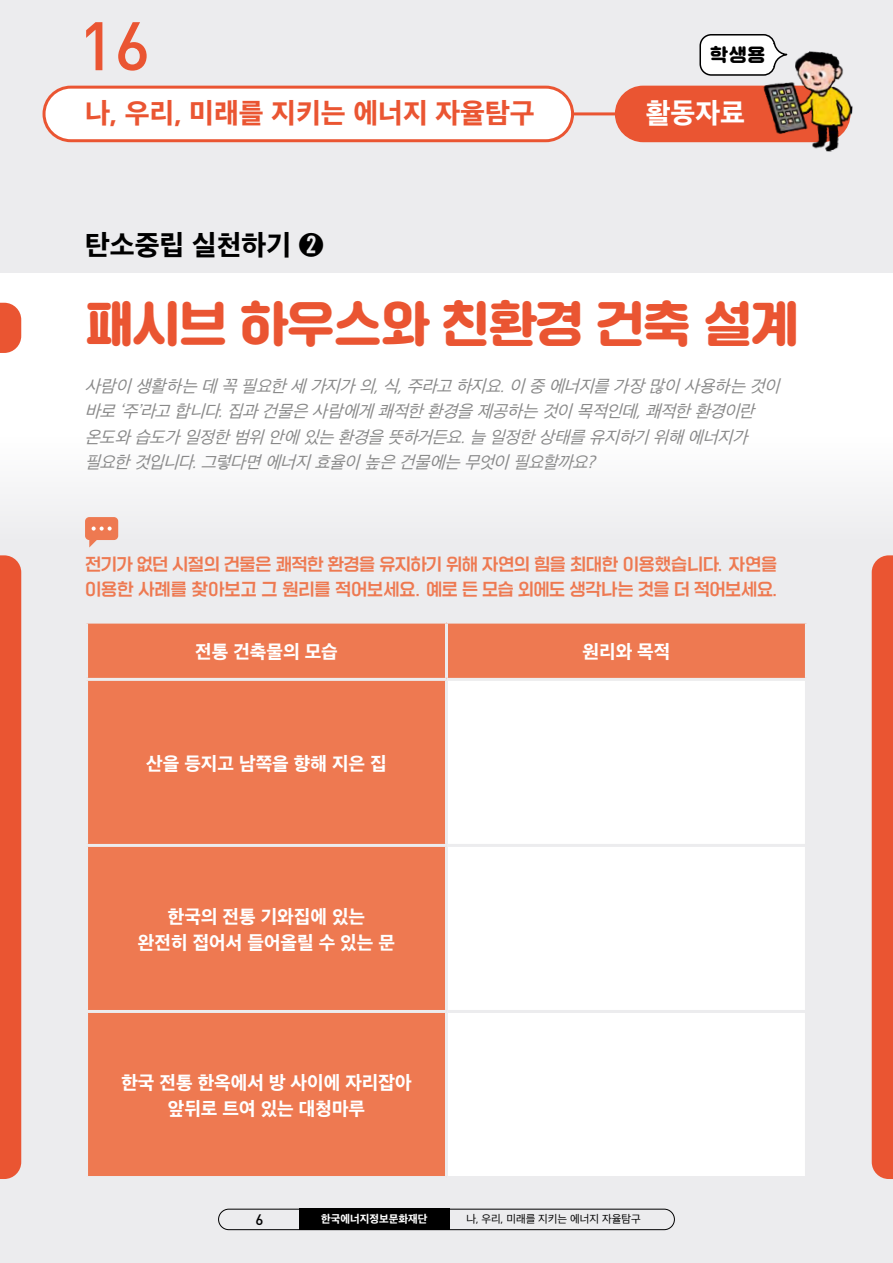
<style>
.page{position:relative;width:893px;height:1263px;background:#ececee}
.page>*{position:absolute;margin:0;border:0;box-sizing:border-box;transform-origin:0 0}
.t1{font:500 67.5px "DIN Pro";color:#ea5532}
.t2{font:48px "SD Gd Gulim";letter-spacing:-.02em;color:#ea5532}
.t3{font:27px "SD Gothic Neoa h Ex Bd";color:#ea5532}
.t4{font:27px "SD Gothic Neoa h Ex Bd";color:#000}
.t5{font:27px "SD Gothic Neoa h Ex Bd";color:#fff}
.t6{font:18px/25.5px "SD Gothic Neoa h Ex Bd";color:#fff;text-align:center}
.t7{font:17.85px "SD Gd Gulim";color:#000}
.t8{font:italic 16.5px/25.5px "SD Gothic Neoa d Rg";color:#898989}
.t9{font:16.5px/25.5px "SD Gyeokdong G205 Bd";letter-spacing:-.01em;color:#ee7951}
.t10{font:500 15px "DIN Pro";color:#000}
.t11{font:10.5px "SD Gothic Neoa d Rg";color:#000}
.t12{font:10.5px "SD Gothic Neoa h Ex Bd";color:#fff}
</style>
<div class="page">
<div style="left:218px;top:1209px;width:457px;height:21px;border:1px solid #000;border-radius:10px"></div>
<div style="left:299px;top:1209px;width:150px;height:21px;background:#000"></div>
<div style="left:616px;top:87px;width:233px;height:54px;background:#ea5532;border-radius:27px"></div>
<div style="left:615px;top:86px;width:235px;height:56px;border:3px solid #ea5532;border-radius:27px"></div>
<div style="left:44px;top:87px;width:529px;height:54px;background:#fff;border-radius:27px"></div>
<div style="left:43px;top:86px;width:531px;height:56px;border:3px solid #ea5532;border-radius:27px"></div>
<hr style="left:572px;top:112px;width:45px;height:3px;background:#ea5532">
<div style="left:0;top:273px;width:893px;height:270px;background:#fff"></div>
<svg style="left:0;top:303px;width:21px;height:50px"></svg>
<img style="left:758px;top:51px;width:95px;height:101px">
<svg style="left:699px;top:34px;width:89px;height:50px"></svg>
<div style="left:0;top:555px;width:21px;height:624px;background:#ea5532"></div>
<div style="left:872px;top:555px;width:21px;height:624px;background:#ea5532"></div>
<div style="left:85px;top:517px;width:33px;height:23px;background:#ee7951;border-radius:4px"></div>
<svg style="left:89px;top:526px;width:23px;height:21px"></svg>
<div style="left:88px;top:624px;width:717px;height:552px;background:#ee7951"></div>
<div style="left:448px;top:681px;width:357px;height:495px;background:#fff"></div>
<hr style="left:445px;top:624px;width:3px;height:54px;background:#ececee">
<hr style="left:85px;top:678px;width:361px;height:3px;background:#ececee">
<hr style="left:446px;top:678px;width:362px;height:3px;background:#ececee">
<hr style="left:445px;top:681px;width:3px;height:163px;background:#ececee">
<hr style="left:85px;top:844px;width:361px;height:3px;background:#ececee">
<hr style="left:446px;top:844px;width:362px;height:3px;background:#ececee">
<hr style="left:445px;top:847px;width:3px;height:163px;background:#ececee">
<hr style="left:85px;top:1010px;width:361px;height:3px;background:#ececee">
<hr style="left:446px;top:1010px;width:362px;height:3px;background:#ececee">
<hr style="left:445px;top:1013px;width:3px;height:163px;background:#ececee">
<h1 class="t1" style="left:78px;top:-9px;width:73px">16</h1>
<p class="t7" style="left:710px;top:45px;width:57px">학생용</p>
<h3 class="t3" style="left:85px;top:100px;width:451px">나, 우리, 미래를 지키는 에너지 자율탐구</h3>
<h3 class="t5" style="left:646px;top:100px;width:101px">활동자료</h3>
<h3 class="t4" style="left:85px;top:231px;width:240px">탄소중립 실천하기 ➋</h3>
<h2 class="t2" style="left:85px;top:297px;width:715px">패시브 하우스와 친환경 건축 설계</h2>
<p class="t8" style="left:85px;top:373px;width:701px">사람이 생활하는 데 꼭 필요한 세 가지가 의,식,주라고 하지요.이 중 에너지를 가장 많이 사용하는 것이 바로 ‘주’라고 합니다.집과 건물은 사람에게 쾌적한 환경을 제공하는 것이 목적인데,쾌적한 환경이란 온도와 습도가 일정한 범위 안에 있는 환경을 뜻하거든요.늘 일정한 상태를 유지하기 위해 에너지가 필요한 것입니다.그렇다면 에너지 효율이 높은 건물에는 무엇이 필요할까요?</p>
<p class="t9" style="left:85px;top:552px;width:695px">전기가 없던 시절의 건물은 쾌적한 환경을 유지하기 위해 자연의 힘을 최대한 이용했습니다. 자연을 이용한 사례를 찾아보고 그 원리를 적어보세요. 예로 든 모습 외에도 생각나는 것을 더 적어보세요.</p>
<p class="t6" style="left:195px;top:639px;width:144px">전통 건축물의 모습</p>
<p class="t6" style="left:582px;top:639px;width:89px">원리와 목적</p>
<p class="t6" style="left:146px;top:751px;width:242px">산을 등지고 남쪽을 향해 지은 집</p>
<p class="t6" style="left:138px;top:904px;width:259px">한국의 전통 기와집에 있는<br>완전히 접어서 들어올릴 수 있는 문</p>
<p class="t6" style="left:121px;top:1070px;width:292px">한국 전통 한옥에서 방 사이에 자리잡아 앞뒤로 트여 있는 대청마루</p>
<p class="t10" style="left:255px;top:1207px;width:9px">6</p>
<p class="t12" style="left:321px;top:1214px;width:108px">한국에너지정보문화재단</p>
<p class="t11" style="left:466px;top:1214px;width:176px">나, 우리, 미래를 지키는 에너지 자율탐구</p>
</div>
